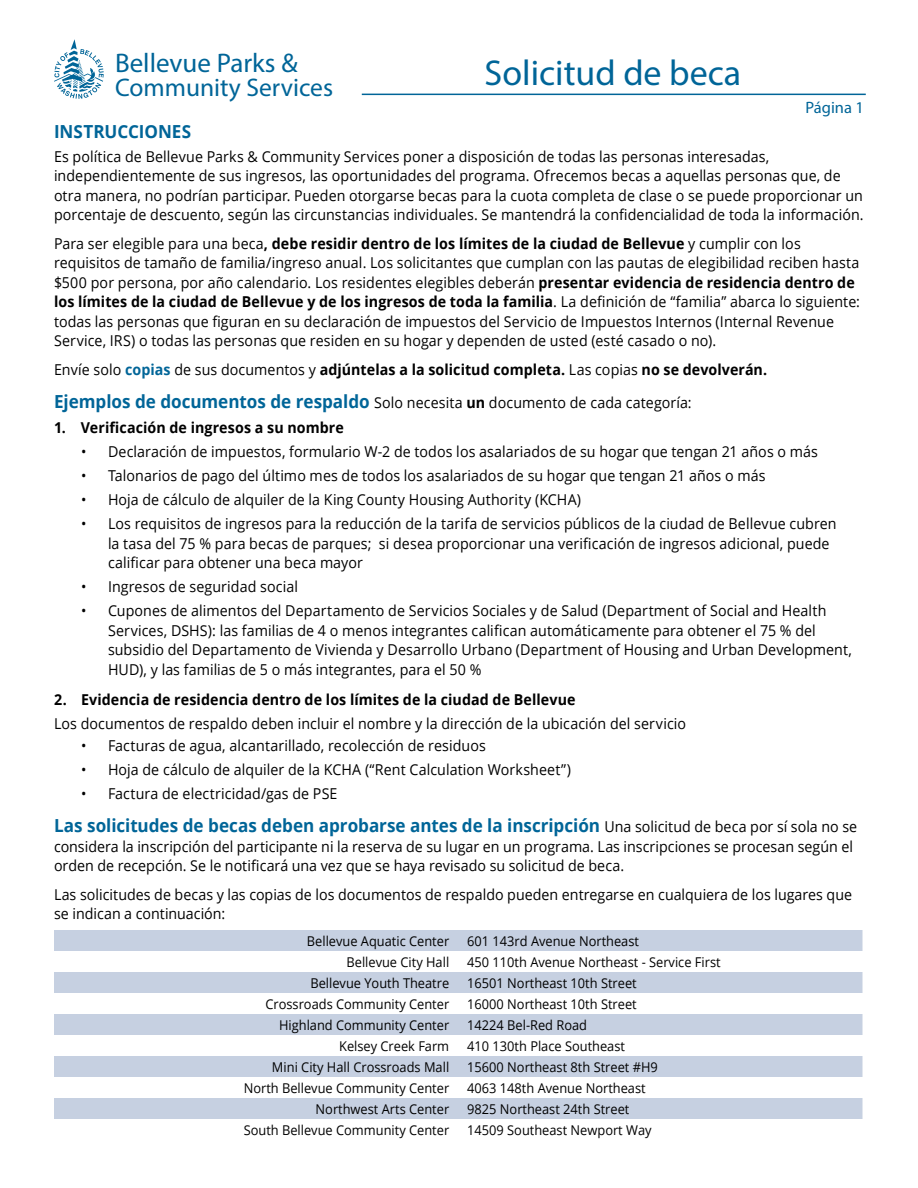
<style>
.page{position:relative;width:918px;height:1188px;background:#fff}
.page>*{position:absolute;margin:0;border:0;box-sizing:border-box;transform-origin:0 0}
.TITLE_of_document{font:36px "Myriad Pro";color:#006598}
.TITLE_of_document-2{font:27px "Myriad Pro";color:#006598}
.TITLE_of_document-3{font:25.5px "Myriad Pro";color:#006598}
.Insructions{font:700 18px "Open Sans";letter-spacing:-.005em;color:#006598;scale:.95 1}
.Title_over_pparr{font:700 18px "Open Sans";color:#006598;scale:.95 1}
.TITLE_of_document-4{font:16.5px "Myriad Pro";color:#006598}
.Insructions-2{font:15px/19.5px "Open Sans";letter-spacing:.005em;color:#000;scale:.95 1}
.numbered_subtitles{font:700 15px "Open Sans";letter-spacing:.005em;color:#000;scale:.95 1}
.Insructions-3{font:700 15px "Open Sans";letter-spacing:.005em;color:#000;scale:.95 1}
.Title_over_pparr-2{font:15px "Open Sans";letter-spacing:.005em;color:#000;scale:.95 1}
.Centers_addresses{font:13.5px "Open Sans";color:#000;scale:.95 1}
.s1{font-weight:700}
.s2{font-weight:400}
.s3{color:#006598}
.s4{font-weight:700;font-size:18px;color:#006598}
.s5{font-weight:400;font-size:15px;color:#000}
</style>
<div class="page">
<hr style="left:362px;top:94px;width:504px;height:1px;background:#006598">
<svg style="left:54px;top:930px;width:808px;height:189px;fill:#c6d0e1"></svg>
<svg style="left:54px;top:39px;width:50px;height:60px"></svg>
<p class="TITLE_of_document-2" style="left:115px;top:46px;width:184px">Bellevue Parks &amp;</p>
<p class="TITLE_of_document-3" style="left:115px;top:72px;width:220px">Community Services</p>
<p class="TITLE_of_document" style="left:484px;top:51px;width:258px">Solicitud de beca</p>
<p class="TITLE_of_document-4" style="left:806px;top:97px;width:60px">Página 1</p>
<p class="Title_over_pparr" style="left:54px;top:118px;width:146px">INSTRUCCIONES</p>
<p class="Insructions-2" style="left:54px;top:146px;width:854px">Es política de Bellevue Parks &amp; Community Services poner a disposición de todas las personas interesadas, independientemente de sus ingresos, las oportunidades del programa. Ofrecemos becas a aquellas personas que, de otra manera, no podrían participar. Pueden otorgarse becas para la cuota completa de clase o se puede proporcionar un porcentaje de descuento, según las circunstancias individuales. Se mantendrá la confidencialidad de toda la información.</p>
<p class="Insructions-2" style="left:54px;top:233px;width:850px">Para ser elegible para una beca<span class="s1">, debe residir dentro de los límites de la ciudad de Bellevue</span> y cumplir con los requisitos de tamaño de familia/ingreso anual. Los solicitantes que cumplan con las pautas de elegibilidad reciben hasta $500 por persona, por año calendario. Los residentes elegibles deberán <span class="s1">presentar evidencia de residencia dentro de los límites de la ciudad de Bellevue y de los ingresos de toda la familia</span>. La definición de “familia” abarca lo siguiente: todas las personas que figuran en su declaración de impuestos del Servicio de Impuestos Internos (Internal Revenue Service, IRS) o todas las personas que residen en su hogar y dependen de usted (esté casado o no).</p>
<p class="Insructions-3" style="left:54px;top:359px;width:752px"><span class="s2">Envíe solo</span> <span class="s3">copias</span> <span class="s2">de sus documentos y</span> adjúntelas a la solicitud completa. <span class="s2">Las copias</span> no se devolverán.</p>
<p class="Title_over_pparr-2" style="left:54px;top:392px;width:673px"><span class="s4">Ejemplos de documentos de respaldo</span> Solo necesita <span class="s1">un</span> documento de cada categoría:</p>
<p class="numbered_subtitles" style="left:54px;top:417px;width:307px">1. Verificación de ingresos a su nombre</p>
<p class="Insructions-2" style="left:81px;top:442px;width:777px">• Declaración de impuestos, formulario W-2 de todos los asalariados de su hogar que tengan 21 años o más</p>
<p class="Insructions-2" style="left:81px;top:466px;width:722px">• Talonarios de pago del último mes de todos los asalariados de su hogar que tengan 21 años o más</p>
<p class="Insructions-2" style="left:81px;top:490px;width:528px">• Hoja de cálculo de alquiler de la King County Housing Authority (KCHA)</p>
<p class="Insructions-2" style="left:108px;top:514px;width:769px;text-indent:-27px">• Los requisitos de ingresos para la reducción de la tarifa de servicios públicos de la ciudad de Bellevue cubren la tasa del 75 % para becas de parques; si desea proporcionar una verificación de ingresos adicional, puede calificar para obtener una beca mayor</p>
<p class="Insructions-2" style="left:81px;top:577px;width:230px">• Ingresos de seguridad social</p>
<p class="Insructions-2" style="left:108px;top:601px;width:785px;text-indent:-27px">• Cupones de alimentos del Departamento de Servicios Sociales y de Salud (Department of Social and Health Services, DSHS): las familias de 4 o menos integrantes califican automáticamente para obtener el 75 % del subsidio del Departamento de Vivienda y Desarrollo Urbano (Department of Housing and Urban Development, HUD), y las familias de 5 o más integrantes, para el 50 %</p>
<p class="numbered_subtitles" style="left:54px;top:689px;width:551px">2. Evidencia de residencia dentro de los límites de la ciudad de Bellevue</p>
<p class="Insructions-2" style="left:54px;top:713px;width:667px">Los documentos de respaldo deben incluir el nombre y la dirección de la ubicación del servicio</p>
<p class="Insructions-2" style="left:81px;top:736px;width:428px">• Facturas de agua, alcantarillado, recolección de residuos</p>
<p class="Insructions-2" style="left:81px;top:760px;width:517px">• Hoja de cálculo de alquiler de la KCHA (“Rent Calculation Worksheet”)</p>
<p class="Insructions-2" style="left:81px;top:784px;width:271px">• Factura de electricidad/gas de PSE</p>
<p class="Insructions" style="left:54px;top:813px;width:847px">Las solicitudes de becas deben aprobarse antes de la inscripción <span class="s5">Una solicitud de beca por sí sola no se</span></p>
<p class="Insructions-2" style="left:54px;top:836px;width:843px">considera la inscripción del participante ni la reserva de su lugar en un programa. Las inscripciones se procesan según el orden de recepción. Se le notificará una vez que se haya revisado su solicitud de beca.</p>
<p class="Insructions-2" style="left:54px;top:884px;width:842px">Las solicitudes de becas y las copias de los documentos de respaldo pueden entregarse en cualquiera de los lugares que se indican a continuación:</p>
<p class="Centers_addresses" style="left:307px;top:932px;width:151px">Bellevue Aquatic Center</p>
<p class="Centers_addresses" style="left:467px;top:932px;width:182px">601 143rd Avenue Northeast</p>
<p class="Centers_addresses" style="left:346px;top:953px;width:110px">Bellevue City Hall</p>
<p class="Centers_addresses" style="left:467px;top:953px;width:268px">450 110th Avenue Northeast - Service First</p>
<p class="Centers_addresses" style="left:310px;top:974px;width:148px">Bellevue Youth Theatre</p>
<p class="Centers_addresses" style="left:467px;top:974px;width:180px">16501 Northeast 10th Street</p>
<p class="Centers_addresses" style="left:265px;top:995px;width:195px">Crossroads Community Center</p>
<p class="Centers_addresses" style="left:467px;top:995px;width:180px">16000 Northeast 10th Street</p>
<p class="Centers_addresses" style="left:279px;top:1016px;width:181px">Highland Community Center</p>
<p class="Centers_addresses" style="left:467px;top:1016px;width:128px">14224 Bel-Red Road</p>
<p class="Centers_addresses" style="left:339px;top:1037px;width:117px">Kelsey Creek Farm</p>
<p class="Centers_addresses" style="left:467px;top:1037px;width:168px">410 130th Place Southeast</p>
<p class="Centers_addresses" style="left:272px;top:1058px;width:188px">Mini City Hall Crossroads Mall</p>
<p class="Centers_addresses" style="left:467px;top:1058px;width:202px">15600 Northeast 8th Street #H9</p>
<p class="Centers_addresses" style="left:244px;top:1079px;width:218px">North Bellevue Community Center</p>
<p class="Centers_addresses" style="left:467px;top:1079px;width:189px">4063 148th Avenue Northeast</p>
<p class="Centers_addresses" style="left:316px;top:1100px;width:142px">Northwest Arts Center</p>
<p class="Centers_addresses" style="left:467px;top:1100px;width:172px">9825 Northeast 24th Street</p>
<p class="Centers_addresses" style="left:244px;top:1121px;width:218px">South Bellevue Community Center</p>
<p class="Centers_addresses" style="left:467px;top:1121px;width:196px">14509 Southeast Newport Way</p>
</div>
